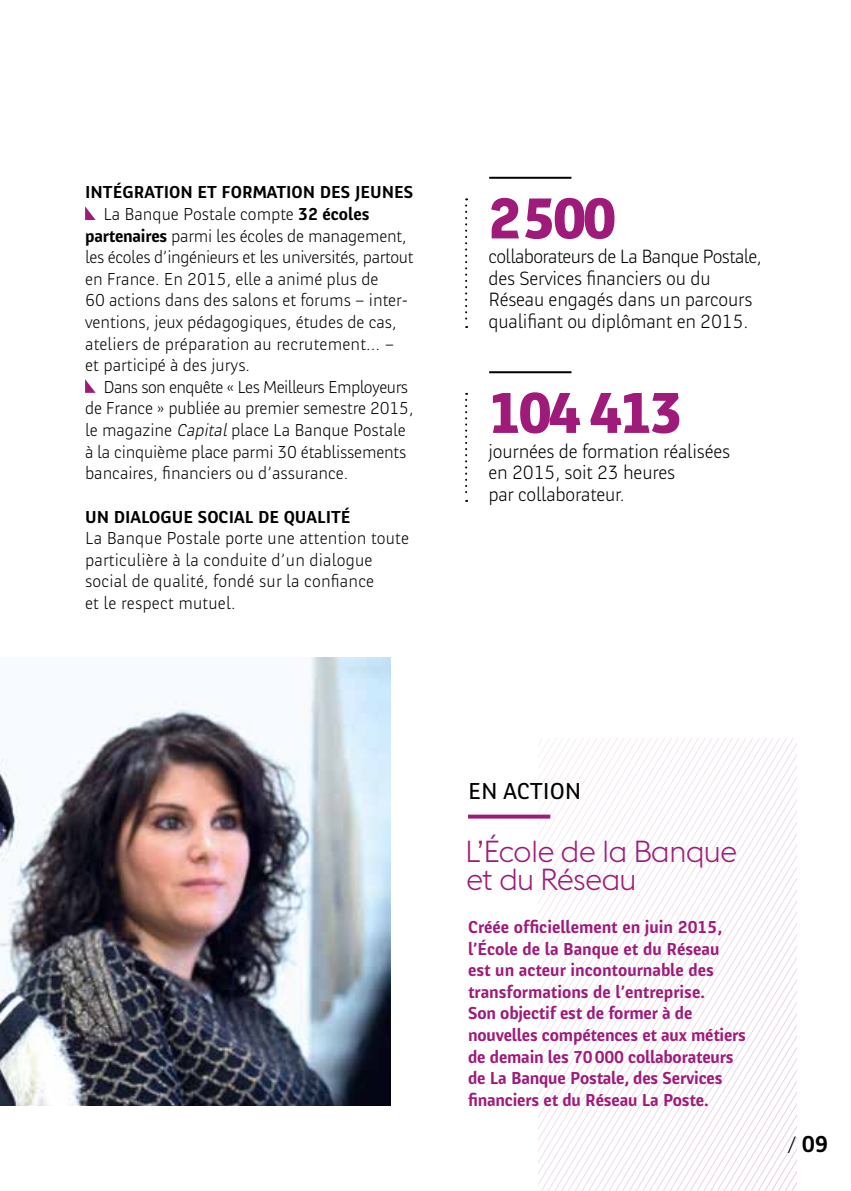
<style>
.page{position:relative;width:851px;height:1191px;background:#fff}
.page>*{position:absolute;margin:0;border:0;box-sizing:border-box;transform-origin:0 0}
.t1{font:800 60px "Banque Post";letter-spacing:-.05em;color:#9e1b79}
.t2{font:300 30px/28px "Euclid Flex";letter-spacing:-.03em;color:#9e1b79}
.t3{font:24px "Banque Post";color:#000}
.t4{font:700 24px "Banque Post";color:#000}
.t5{font:300 20px/21.6px "Banque Post";letter-spacing:-.01em;color:#000}
.t6{font:300 18px/21.6px "Banque Post";color:#000}
.t7{font:700 18px/21.6px "Banque Post";letter-spacing:-.01em;color:#9e1b79}
.t8{font:700 18px "Banque Post";color:#000}
.t9{font:300 18px "Banque Post";letter-spacing:-.02em;color:#000}
.t10{font:300 18px "Banque Post";letter-spacing:-.03em;color:#000}
.s1{font-weight:700}
.s2{font-style:italic}
.s3{font-weight:300;font-size:22px}
</style>
<div class="page">
<img style="left:0;top:658px;width:390px;height:448px">
<svg style="left:538px;top:738px;width:7px;height:453px"></svg>
<svg style="left:545px;top:738px;width:6px;height:453px"></svg>
<svg style="left:551px;top:738px;width:7px;height:453px"></svg>
<svg style="left:558px;top:738px;width:7px;height:453px"></svg>
<svg style="left:565px;top:738px;width:7px;height:453px"></svg>
<svg style="left:572px;top:738px;width:6px;height:453px"></svg>
<svg style="left:578px;top:738px;width:7px;height:453px"></svg>
<svg style="left:585px;top:738px;width:7px;height:453px"></svg>
<svg style="left:592px;top:738px;width:7px;height:453px"></svg>
<svg style="left:599px;top:738px;width:7px;height:453px"></svg>
<svg style="left:606px;top:738px;width:6px;height:453px"></svg>
<svg style="left:612px;top:738px;width:7px;height:453px"></svg>
<svg style="left:619px;top:738px;width:7px;height:453px"></svg>
<svg style="left:626px;top:738px;width:7px;height:453px"></svg>
<svg style="left:633px;top:738px;width:6px;height:453px"></svg>
<svg style="left:639px;top:738px;width:7px;height:453px"></svg>
<svg style="left:646px;top:738px;width:7px;height:453px"></svg>
<svg style="left:653px;top:738px;width:7px;height:453px"></svg>
<svg style="left:660px;top:738px;width:6px;height:453px"></svg>
<svg style="left:666px;top:738px;width:7px;height:453px"></svg>
<svg style="left:673px;top:738px;width:7px;height:453px"></svg>
<svg style="left:680px;top:738px;width:7px;height:453px"></svg>
<svg style="left:687px;top:738px;width:7px;height:453px"></svg>
<svg style="left:694px;top:738px;width:6px;height:453px"></svg>
<svg style="left:700px;top:738px;width:7px;height:453px"></svg>
<svg style="left:707px;top:738px;width:89px;height:453px"></svg>
<svg style="left:465px;top:198px;width:2px;height:130px"></svg>
<hr style="left:489px;top:177px;width:82px;height:2px;background:#000">
<svg style="left:468px;top:814px;width:82px;height:4px"></svg>
<svg style="left:85px;top:206px;width:11px;height:14px"></svg>
<svg style="left:85px;top:379px;width:11px;height:14px"></svg>
<svg style="left:465px;top:393px;width:2px;height:109px"></svg>
<hr style="left:489px;top:371px;width:82px;height:2px;background:#000">
<p class="t8" style="left:85px;top:183px;width:330px">INTÉGRATION ET FORMATION DES JEUNES</p>
<p class="t6" style="left:103px;top:203px;width:267px">La Banque Postale compte <span class="s1">32 écoles</span></p>
<p class="t6" style="left:85px;top:225px;width:323px"><span class="s1">partenaires</span> parmi les écoles de management,</p>
<p class="t9" style="left:85px;top:248px;width:330px">les écoles d’ingénieurs et les universités, partout</p>
<p class="t6" style="left:85px;top:268px;width:295px">en France. En 2015, elle a animé plus de</p>
<p class="t6" style="left:85px;top:290px;width:324px">60 actions dans des salons et forums – inter-</p>
<p class="t6" style="left:85px;top:311px;width:313px">ventions, jeux pédagogiques, études de cas,</p>
<p class="t6" style="left:85px;top:333px;width:311px">ateliers de préparation au recrutement… –</p>
<p class="t6" style="left:85px;top:355px;width:166px">et participé à des jurys.</p>
<p class="t10" style="left:103px;top:377px;width:306px">Dans son enquête « Les Meilleurs Employeurs</p>
<p class="t6" style="left:85px;top:398px;width:330px">de France » publiée au premier semestre 2015,</p>
<p class="t6" style="left:85px;top:419px;width:322px">le magazine <span class="s2">Capital</span>place La Banque Postale</p>
<p class="t6" style="left:85px;top:441px;width:323px">à la cinquième place parmi 30 établissements</p>
<p class="t6" style="left:85px;top:463px;width:265px">bancaires, financiers ou d’assurance.</p>
<p class="t8" style="left:85px;top:507px;width:267px">UN DIALOGUE SOCIAL DE QUALITÉ</p>
<p class="t6" style="left:85px;top:527px;width:325px">La Banque Postale porte une attention toute particulière à la conduite d’un dialogue social de qualité, fondé sur la confiance<br>et le respect mutuel.</p>
<h1 class="t1" style="left:488px;top:186px;width:129px">2500</h1>
<p class="t5" style="left:488px;top:246px;width:275px">collaborateurs de La Banque Postale, des Services financiers ou du Réseau engagés dans un parcours qualifiant ou diplômant en 2015.</p>
<h1 class="t1" style="left:488px;top:380px;width:196px">104 413</h1>
<p class="t5" style="left:488px;top:440px;width:243px">journées de formation réalisées en 2015, soit 23 heures<br>par collaborateur.</p>
<h3 class="t3" style="left:468px;top:778px;width:115px">EN ACTION</h3>
<h2 class="t2" style="left:465px;top:837px;width:274px">L’École de la Banque et du Réseau</h2>
<p class="t7" style="left:468px;top:916px;width:279px">Créée officiellement en juin 2015, l’École de la Banque et du Réseau est un acteur incontournable des transformations de l’entreprise.<br>Son objectif est de former à de nouvelles compétences et aux métiers de demain les 70000 collaborateurs de La Banque Postale, des Services financiers et du Réseau La Poste.</p>
<h3 class="t4" style="left:787px;top:1131px;width:43px"><span class="s3">/</span> 09</h3>
</div>
